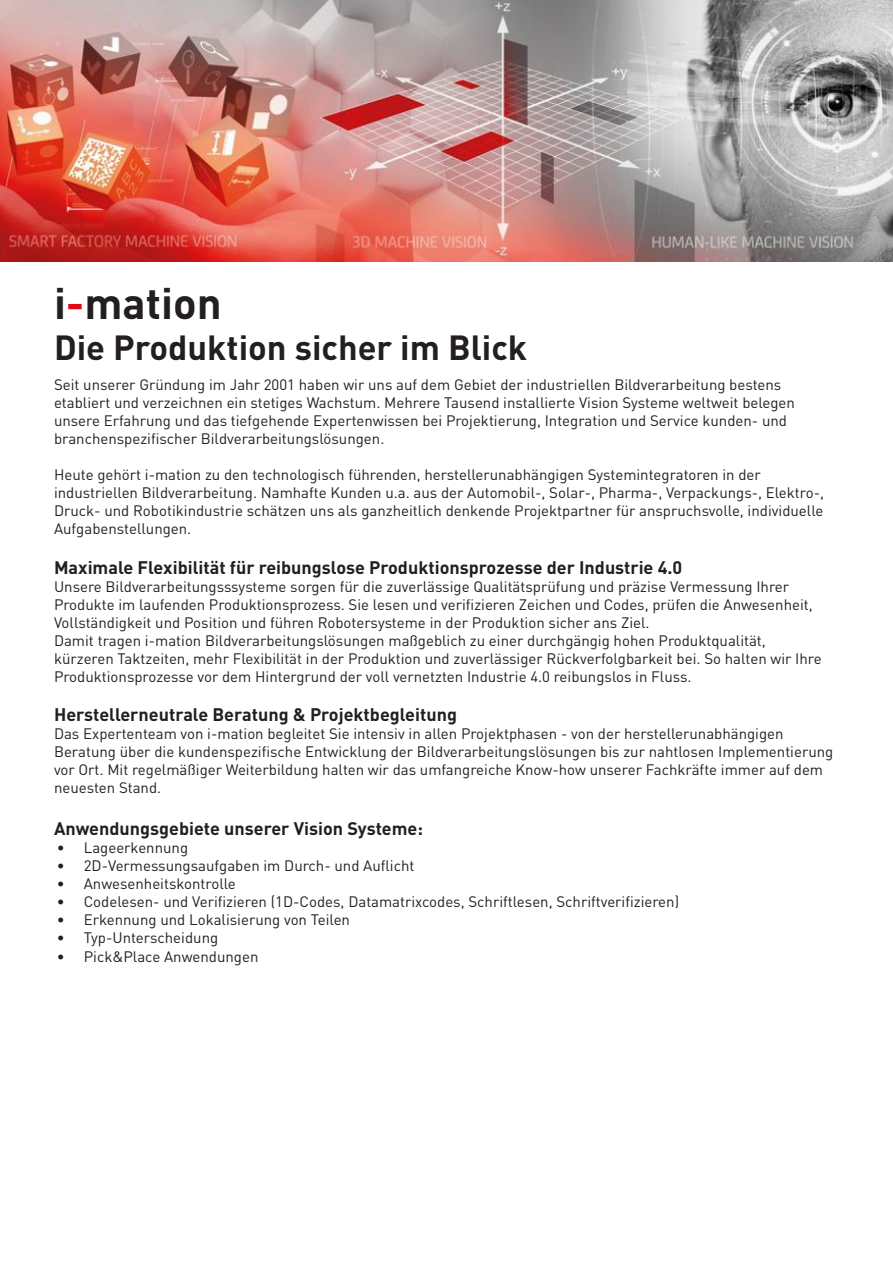
<style>
.page{position:relative;width:893px;height:1263px;background:#fff}
.page>*{position:absolute;margin:0;border:0;box-sizing:border-box;transform-origin:0 0}
.t1{font:700 43.5px "DIN Pro";color:#231f20}
.t2{font:700 34.5px "DIN Pro";color:#231f20}
.t3{font:700 18px "DIN Pro";color:#231f20}
.t4{font:15px/18px "DIN Pro";color:#231f20}
.s1{color:#e30613}
</style>
<div class="page">
<img style="left:0;top:0;width:893px;height:261px">
<p class="t1" style="left:54px;top:274px;width:169px">i<span class="s1">-</span>mation</p>
<p class="t2" style="left:54px;top:324px;width:475px">Die Produktion sicher im Blick</p>
<p class="t4" style="left:54px;top:375px;width:742px">Seit unserer Gründung im Jahr 2001 haben wir uns auf dem Gebiet der industriellen Bildverarbeitung bestens etabliert und verzeichnen ein stetiges Wachstum. Mehrere Tausend installierte Vision Systeme weltweit belegen unsere Erfahrung und das tiefgehende Expertenwissen bei Projektierung, Integration und Service kunden- und branchenspezifischer Bildverarbeitungslösungen.</p>
<p class="t4" style="left:54px;top:465px;width:771px">Heute gehört i-mation zu den technologisch führenden, herstellerunabhängigen Systemintegratoren in der industriellen Bildverarbeitung. Namhafte Kunden u.a. aus der Automobil-, Solar-, Pharma-, Verpackungs-, Elektro-, Druck- und Robotikindustrie schätzen uns als ganzheitlich denkende Projektpartner für anspruchsvolle, individuelle Aufgabenstellungen.</p>
<p class="t3" style="left:54px;top:555px;width:630px">Maximale Flexibilität für reibungslose Produktionsprozesse der Industrie 4.0</p>
<p class="t4" style="left:54px;top:576px;width:760px">Unsere Bildverarbeitungsssysteme sorgen für die zuverlässige Qualitätsprüfung und präzise Vermessung Ihrer<br>Produkte im laufenden Produktionsprozess. Sie lesen und verifizieren Zeichen und Codes, prüfen die Anwesenheit,<br>Vollständigkeit und Position und führen Robotersysteme in der Produktion sicher ans Ziel.</p>
<p class="t4" style="left:54px;top:630px;width:769px">Damit tragen i-mation Bildverarbeitungslösungen maßgeblich zu einer durchgängig hohen Produktqualität, kürzeren Taktzeiten, mehr Flexibilität in der Produktion und zuverlässiger Rückverfolgbarkeit bei. So halten wir Ihre<br>Produktionsprozesse vor dem Hintergrund der voll vernetzten Industrie 4.0 reibungslos in Fluss.</p>
<p class="t3" style="left:54px;top:702px;width:405px">Herstellerneutrale Beratung &amp; Projektbegleitung</p>
<p class="t4" style="left:54px;top:724px;width:781px">Das Expertenteam von i-mation begleitet Sie intensiv in allen Projektphasen - von der herstellerunabhängigen Beratung über die kundenspezifische Entwicklung der Bildverarbeitungslösungen bis zur nahtlosen Implementierung vor Ort. Mit regelmäßiger Weiterbildung halten wir das umfangreiche Know-how unserer Fachkräfte immer auf dem neuesten Stand.</p>
<p class="t3" style="left:54px;top:816px;width:371px">Anwendungsgebiete unserer Vision Systeme:</p>
<p class="t4" style="left:57px;top:837px;width:133px">• Lageerkennung</p>
<p class="t4" style="left:57px;top:855px;width:359px">• 2D-Vermessungsaufgaben im Durch- und Auflicht</p>
<p class="t4" style="left:57px;top:873px;width:181px">• Anwesenheitskontrolle</p>
<p class="t4" style="left:57px;top:891px;width:624px">• Codelesen- und Verifizieren (1D-Codes, Datamatrixcodes, Schriftlesen, Schriftverifizieren)</p>
<p class="t4" style="left:57px;top:909px;width:295px">• Erkennung und Lokalisierung von Teilen</p>
<p class="t4" style="left:57px;top:927px;width:163px">• Typ-Unterscheidung</p>
<p class="t4" style="left:57px;top:947px;width:203px">• Pick&amp;Place Anwendungen</p>
</div>
